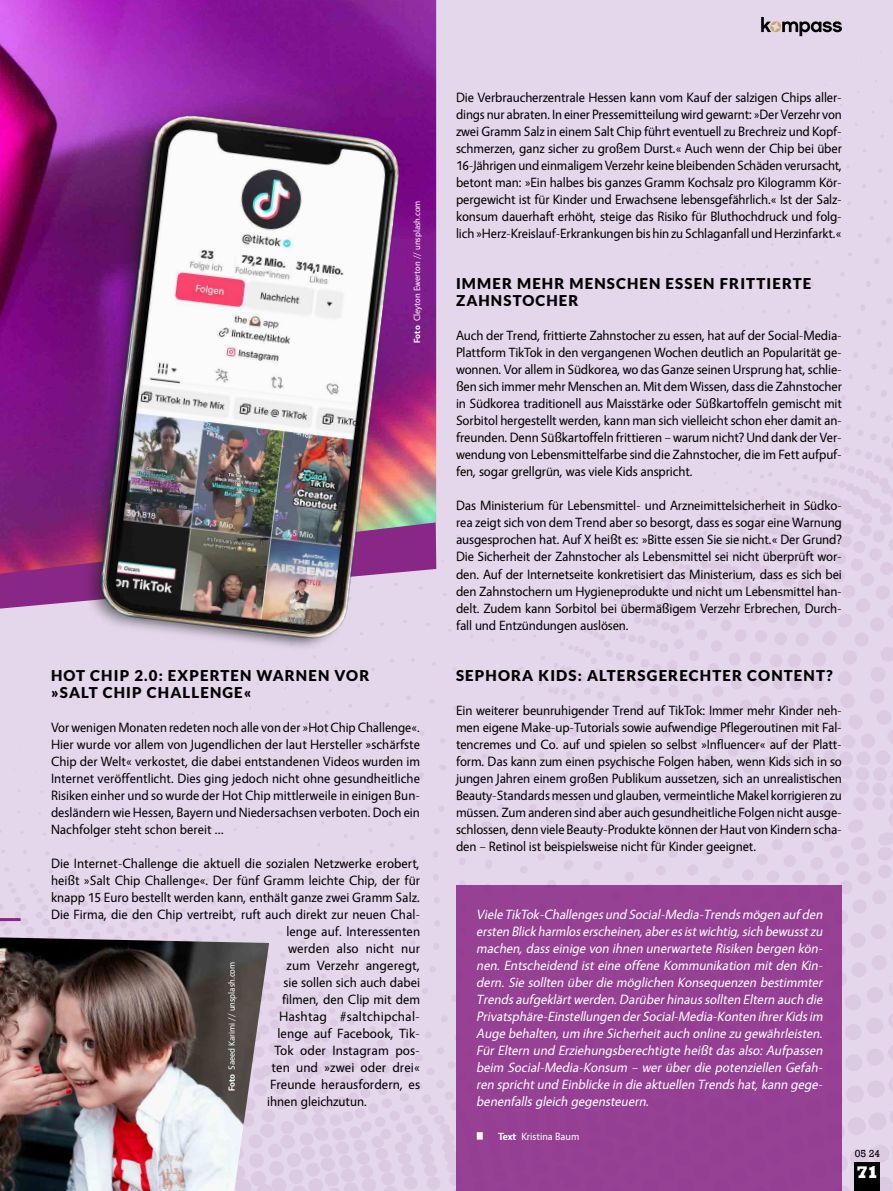
<style>
.page{position:relative;width:893px;height:1191px;background:#fff}
.page>*{position:absolute;margin:0;border:0;box-sizing:border-box;transform-origin:0 0}
.t1{font:800 17.25px "Rockwell";color:#fff}
.t2{font:900 15px/17px "Lato";letter-spacing:.075em;color:#000}
.t3{font:13.5px/17px "Vegur";color:#000;text-align:justify}
.t4{font:italic 13.5px/17px "Vegur";color:#fff;text-align:justify}
.t5{font:10.5px "Vegur";color:#fff}
.t6{font:10.5px "Rockwell";color:#000}
.t7{font:9px "Vegur";color:#fff}
.s1{font-weight:700}
</style>
<div class="page">
<img style="left:0;top:3px;width:893px;height:1188px">
<div style="left:855px;top:1162px;width:25px;height:29px;background:#000"></div>
<p class="t7" style="left:412px;top:343px;width:144px;rotate:-90deg"><span class="s1">Foto</span> Cleyton Ewerton // unsplash.com</p>
<p class="t2" style="left:51px;top:666px;width:320px">HOT CHIP 2.0: EXPERTEN WARNEN VOR »SALT CHIP CHALLENGE«</p>
<p class="t3" style="left:51px;top:719px;width:371px">Vor wenigen Monaten redeten noch alle von der »Hot Chip Challenge«.<br>Hier wurde vor allem von Jugendlichen der laut Hersteller »schärfste Chip der Welt« verkostet, die dabei entstandenen Videos wurden im Internet veröffentlicht. Dies ging jedoch nicht ohne gesundheitliche Risiken einher und so wurde der Hot Chip mittlerweile in einigen Bun&shy;desländern wie Hessen, Bayern und Niedersachsen verboten. Doch ein Nachfolger steht schon bereit …</p>
<p class="t3" style="left:51px;top:855px;width:370px">Die Internet-Challenge die aktuell die sozialen Netzwerke erobert,</p>
<p class="t3" style="left:51px;top:872px;width:371px">heißt »Salt Chip Challenge«. Der fünf Gramm leichte Chip, der für</p>
<p class="t3" style="left:51px;top:889px;width:370px">knapp 15 Euro bestellt werden kann, enthält ganze zwei Gramm Salz.</p>
<p class="t3" style="left:51px;top:906px;width:371px">Die Firma, die den Chip vertreibt, ruft auch direkt zur neuen Chal-</p>
<p class="t3" style="left:287px;top:923px;width:135px">lenge auf. Interessenten</p>
<p class="t3" style="left:288px;top:940px;width:134px">werden also nicht nur</p>
<p class="t3" style="left:287px;top:957px;width:135px">zum Verzehr angeregt,</p>
<p class="t3" style="left:284px;top:974px;width:138px">sie sollen sich auch dabei</p>
<p class="t3" style="left:282px;top:991px;width:140px">filmen, den Clip mit dem</p>
<p class="t3" style="left:279px;top:1008px;width:143px">Hashtag #saltchipchal-</p>
<p class="t3" style="left:278px;top:1025px;width:144px">lenge auf Facebook, Tik-</p>
<p class="t3" style="left:275px;top:1042px;width:147px">Tok oder Instagram pos-</p>
<p class="t3" style="left:272px;top:1059px;width:150px">ten und »zwei oder drei«</p>
<p class="t3" style="left:270px;top:1076px;width:152px">Freunde herausfordern, es</p>
<p class="t3" style="left:267px;top:1093px;width:102px">ihnen gleichzutun.</p>
<p class="t7" style="left:227px;top:1091px;width:131px;rotate:-90deg"><span class="s1">Foto</span> Saeed Karimi // unsplash.com</p>
<p class="t3" style="left:456px;top:89px;width:388px">Die Verbraucherzentrale Hessen kann vom Kauf der salzigen Chips aller&shy;dings nur abraten. In einer Pressemitteilung wird gewarnt: »Der Verzehr von zwei Gramm Salz in einem Salt Chip führt eventuell zu Brechreiz und Kopf&shy;schmerzen, ganz sicher zu großem Durst.« Auch wenn der Chip bei über 16-Jährigen und einmaligem Verzehr keine bleibenden Schäden verursacht, betont man: »Ein halbes bis ganzes Gramm Kochsalz pro Kilogramm Kör&shy;pergewicht ist für Kinder und Erwachsene lebensgefährlich.« Ist der Salz&shy;konsum dauerhaft erhöht, steige das Risiko für Bluthochdruck und folg&shy;lich »Herz-Kreislauf-Erkrankungen bis hin zu Schlaganfall und Herzinfarkt.«</p>
<p class="t2" style="left:456px;top:275px;width:357px">IMMER MEHR MENSCHEN ESSEN FRITTIERTE<br>ZAHNSTOCHER</p>
<p class="t3" style="left:456px;top:327px;width:387px">Auch der Trend, frittierte Zahnstocher zu essen, hat auf der Social-Media-Plattform TikTok in den vergangenen Wochen deutlich an Popularität ge&shy;wonnen. Vor allem in Südkorea, wo das Ganze seinen Ursprung hat, schlie&shy;ßen sich immer mehr Menschen an. Mit dem Wissen, dass die Zahnstocher in Südkorea traditionell aus Maisstärke oder Süßkartoffeln gemischt mit Sorbitol hergestellt werden, kann man sich vielleicht schon eher damit an&shy;freunden. Denn Süßkartoffeln frittieren – warum nicht? Und dank der Ver&shy;wendung von Lebensmittelfarbe sind die Zahnstocher, die im Fett aufpuf&shy;fen, sogar grellgrün, was viele Kids anspricht.</p>
<p class="t3" style="left:456px;top:497px;width:387px">Das Ministerium für Lebensmittel- und Arzneimittelsicherheit in Südko&shy;rea zeigt sich von dem Trend aber so besorgt, dass es sogar eine Warnung ausgesprochen hat. Auf X heißt es: »Bitte essen Sie sie nicht.« Der Grund?<br>Die Sicherheit der Zahnstocher als Lebensmittel sei nicht überprüft wor&shy;den. Auf der Internetseite konkretisiert das Ministerium, dass es sich bei den Zahnstochern um Hygieneprodukte und nicht um Lebensmittel han&shy;delt. Zudem kann Sorbitol bei übermäßigem Verzehr Erbrechen, Durch&shy;fall und Entzündungen auslösen.</p>
<p class="t2" style="left:456px;top:666px;width:378px">SEPHORA KIDS: ALTERSGERECHTER CONTENT?</p>
<p class="t3" style="left:456px;top:702px;width:387px">Ein weiterer beunruhigender Trend auf TikTok: Immer mehr Kinder neh&shy;men eigene Make-up-Tutorials sowie aufwendige Pflegeroutinen mit Fal&shy;tencremes und Co. auf und spielen so selbst »Influencer« auf der Platt&shy;form. Das kann zum einen psychische Folgen haben, wenn Kids sich in so jungen Jahren einem großen Publikum aussetzen, sich an unrealistischen Beauty-Standards messen und glauben, vermeintliche Makel korrigieren zu müssen. Zum anderen sind aber auch gesundheitliche Folgen nicht ausge&shy;schlossen, denn viele Beauty-Produkte können der Haut von Kindern scha&shy;den – Retinol ist beispielsweise nicht für Kinder geeignet.</p>
<p class="t4" style="left:476px;top:906px;width:350px">Viele TikTok-Challengesund Social-Media-Trendsmögen auf den ersten Blick harmloserscheinen, aberesistwichtig, sich bewusstzu machen, dass einige von ihnen unerwartete Risiken bergen kön&shy;nen. Entscheidend ist eine offene Kommunikation mit den Kin&shy;dern. Sie sollten über die möglichen Konsequenzen bestimmter Trends aufgeklärtwerden.Darüberhinaus sollten Eltern auch die Privatsphäre-Einstellungen derSocial-Media-Konten ihrerKidsim Auge behalten, um ihre Sicherheitauch online zu gewährleisten.<br>Für Eltern und Erziehungsberechtigte heißt das also: Aufpassen beim Social-Media-Konsum – wer über die potenziellen Gefah&shy;ren sprichtund Einblicke in die aktuellen Trends hat, kann gege&shy;benenfalls gleich gegensteuern.</p>
<p class="t5" style="left:498px;top:1130px;width:83px"><span class="s1">Text</span> Kristina Baum</p>
<p class="t6" style="left:855px;top:1147px;width:27px">05 24</p>
<p class="t1" style="left:856px;top:1162px;width:24px">71</p>
</div>
